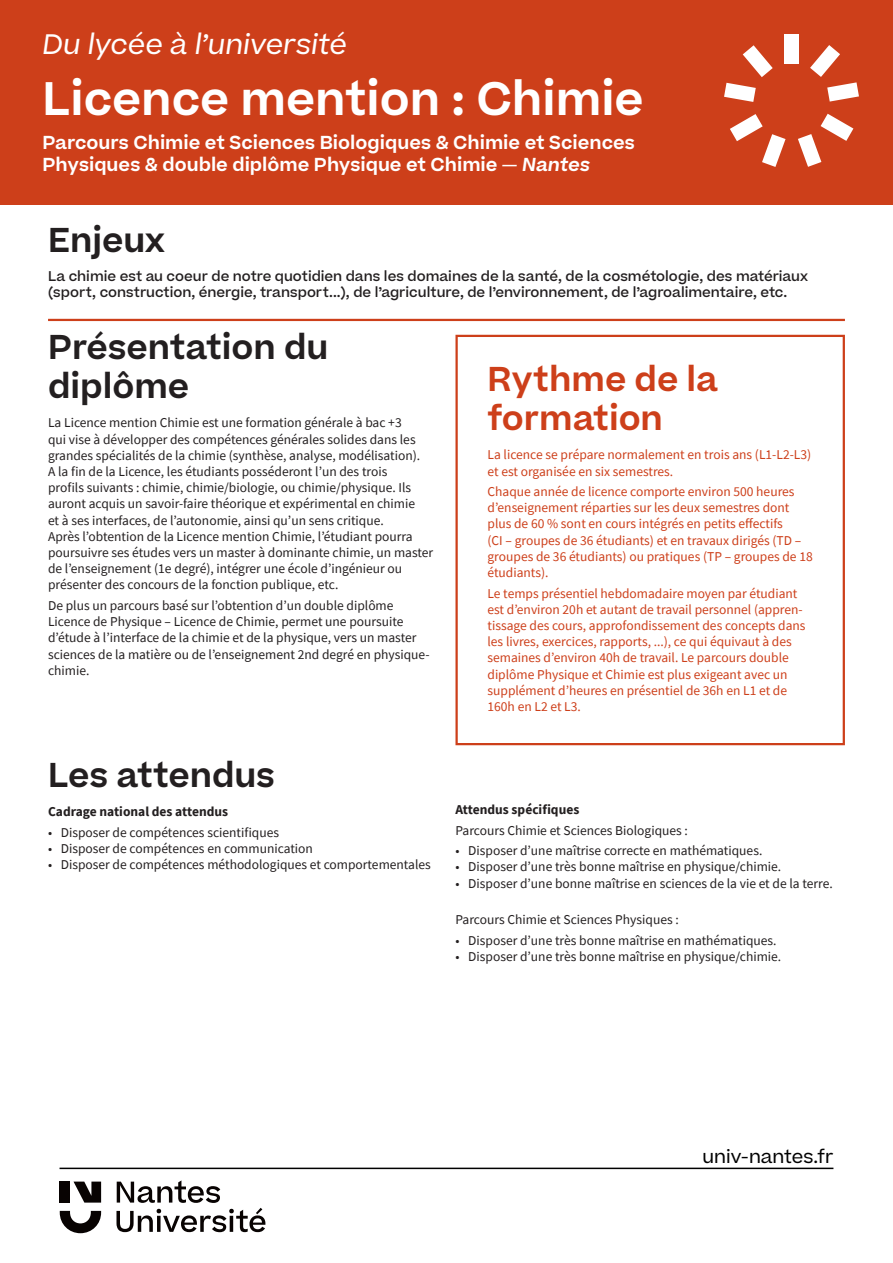
<style>
.page{position:relative;width:893px;height:1263px;background:#fff}
.page>*{position:absolute;margin:0;border:0;box-sizing:border-box;transform-origin:0 0}
.Titre_2{font:600 45px "Beatrice";color:#fff}
.Titre{font:600 33px/39.6px "Beatrice";color:#231f20}
.titre_encart{font:600 33px/39.6px "Beatrice";color:#cd3f1a}
.Titre_2-2{font:italic 27px "Beatrice";color:#fff}
.Titre_2-3{font:600 18px/21.6px "Beatrice";color:#fff}
.t1{font:18px "Beatrice";color:#000}
.info{font:13.5px/16.2px "Source Sans Pro";color:#231f20}
.info_encart{font:13.5px/16.2px "Source Sans Pro";color:#cd3f1a}
.verbatim{font:500 13.5px/16.2px "Beatrice";color:#231f20}
.info-2{font:700 13.5px "Source Sans Pro";color:#231f20}
.s1{font-style:italic}
</style>
<div class="page">
<div style="left:0;top:0;width:893px;height:204px;background:#cd3f1a"></div>
<div style="left:784px;top:34px;width:14px;height:30px;background:#fff"></div>
<svg style="left:743px;top:45px;width:30px;height:32px"></svg>
<svg style="left:724px;top:83px;width:32px;height:19px"></svg>
<svg style="left:730px;top:114px;width:55px;height:53px"></svg>
<svg style="left:798px;top:114px;width:55px;height:53px"></svg>
<svg style="left:810px;top:45px;width:49px;height:57px"></svg>
<div style="left:455px;top:335px;width:390px;height:410px;border:2px solid #cd3f1a"></div>
<hr style="left:48px;top:319px;width:797px;height:2px;background:#cd3f1a">
<hr style="left:60px;top:1167px;width:773px;height:2px;background:#000">
<svg style="left:116px;top:1180px;width:149px;height:52px"></svg>
<svg style="left:60px;top:1211px;width:41px;height:22px"></svg>
<svg style="left:74px;top:1181px;width:27px;height:21px"></svg>
<div style="left:60px;top:1181px;width:10px;height:21px;background:#080302"></div>
<p class="Titre_2-2" style="left:43px;top:26px;width:306px">Du lycée à l’université</p>
<p class="Titre_2" style="left:43px;top:69px;width:603px">Licence mention : Chimie</p>
<p class="Titre_2-3" style="left:43px;top:132px;width:594px">Parcours Chimie et Sciences Biologiques &amp; Chimie et Sciences<br>Physiques &amp; double diplôme Physique et Chimie <span class="s1">— Nantes</span></p>
<p class="Titre" style="left:48px;top:220px;width:118px">Enjeux</p>
<p class="verbatim" style="left:48px;top:268px;width:761px">La chimie est au coeur de notre quotidien dans les domaines de la santé, de la cosmétologie, des matériaux (sport, construction, énergie, transport...), de l’agriculture, de l’environnement, de l’agroalimentaire, etc.</p>
<p class="Titre" style="left:48px;top:327px;width:282px">Présentation du diplôme</p>
<p class="info" style="left:48px;top:415px;width:387px">La Licence mention Chimie est une formation générale à bac +3<br>qui vise à développer des compétences générales solides dans les grandes spécialités de la chimie (synthèse, analyse, modélisation).<br>A la fin de la Licence, les étudiants posséderont l’un des trois<br>profils suivants : chimie, chimie/biologie, ou chimie/physique. Ils auront acquis un savoir-faire théorique et expérimental en chimie<br>et à ses interfaces, de l’autonomie, ainsi qu’un sens critique.<br>Après l’obtention de la Licence mention Chimie, l’étudiant pourra poursuivre ses études vers un master à dominante chimie, un master de l’enseignement (1e degré), intégrer une école d’ingénieur ou présenter des concours de la fonction publique, etc.</p>
<p class="info" style="left:48px;top:597px;width:383px">De plus un parcours basé sur l’obtention d’un double diplôme Licence de Physique – Licence de Chimie, permet une poursuite d’étude à l’interface de la chimie et de la physique, vers un master sciences de la matière ou de l’enseignement 2nd degré en physique&shy;chimie.</p>
<p class="titre_encart" style="left:487px;top:359px;width:232px">Rythme de la formation</p>
<p class="info_encart" style="left:487px;top:447px;width:325px">La licence se prépare normalement en trois ans (L1-L2-L3) et est organisée en six semestres.</p>
<p class="info_encart" style="left:487px;top:483px;width:327px">Chaque année de licence comporte environ 500 heures d’enseignement réparties sur les deux semestres dont plus de 60 % sont en cours intégrés en petits effectifs<br>(CI – groupes de 36 étudiants) et en travaux dirigés (TD – groupes de 36 étudiants) ou pratiques (TP – groupes de 18 étudiants).</p>
<p class="info_encart" style="left:487px;top:585px;width:320px">Le temps présentiel hebdomadaire moyen par étudiant est d’environ 20h et autant de travail personnel (appren&shy;tissage des cours, approfondissement des concepts dans les livres, exercices, rapports, ...), ce qui équivaut à des semaines d’environ 40h de travail. Le parcours double diplôme Physique et Chimie est plus exigeant avec un supplément d’heures en présentiel de 36h en L1 et de 160h en L2 et L3.</p>
<p class="Titre" style="left:48px;top:756px;width:228px">Les attendus</p>
<p class="info-2" style="left:48px;top:803px;width:182px">Cadrage national des attendus</p>
<p class="info" style="left:48px;top:824px;width:233px">• Disposer de compétences scientifiques</p>
<p class="info" style="left:48px;top:840px;width:266px">• Disposer de compétences en communication</p>
<p class="info" style="left:48px;top:856px;width:384px">• Disposer de compétences méthodologiques et comportementales</p>
<p class="info-2" style="left:455px;top:801px;width:125px">Attendus spécifiques</p>
<p class="info" style="left:455px;top:822px;width:234px">Parcours Chimie et Sciences Biologiques :</p>
<p class="info" style="left:455px;top:843px;width:308px">• Disposer d’une maîtrise correcte en mathématiques.</p>
<p class="info" style="left:455px;top:859px;width:327px">• Disposer d’une très bonne maîtrise en physique/chimie.</p>
<p class="info" style="left:455px;top:875px;width:379px">• Disposer d’une bonne maîtrise en sciences de la vie et de la terre.</p>
<p class="info" style="left:455px;top:912px;width:225px">Parcours Chimie et Sciences Physiques :</p>
<p class="info" style="left:455px;top:932px;width:323px">• Disposer d’une très bonne maîtrise en mathématiques.</p>
<p class="info" style="left:455px;top:948px;width:327px">• Disposer d’une très bonne maîtrise en physique/chimie.</p>
<h3 class="t1" style="left:702px;top:1144px;width:132px">univ-nantes.fr</h3>
</div>
